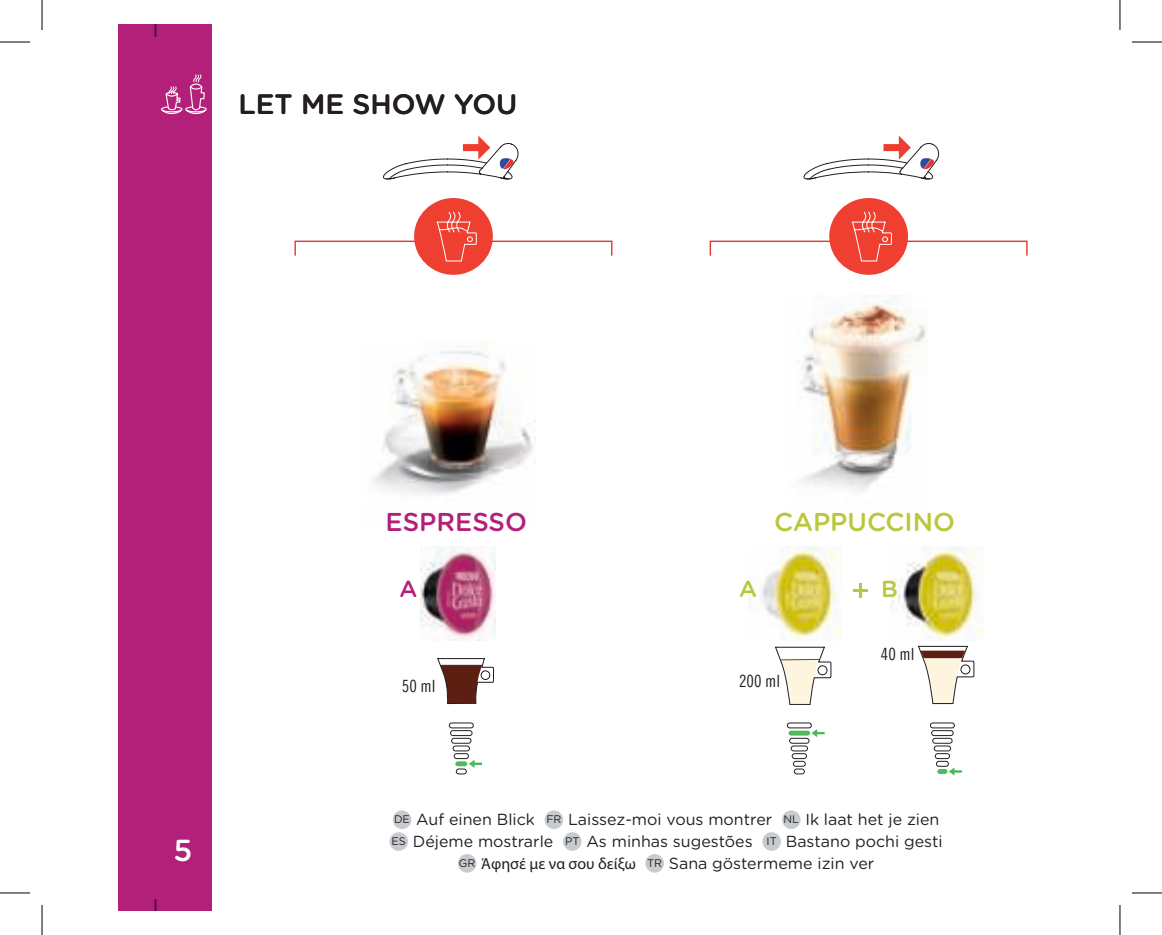
<style>
.page{position:relative;width:1162px;height:935px;background:#fff}
.page>*{position:absolute;margin:0;border:0;box-sizing:border-box;transform-origin:0 0}
.t1{font:500 30.4px "Gotham Rounded";color:#fff}
.t2{font:500 28px "Gotham Rounded";color:#231f20}
.t3{font:500 25.8px "Gotham Rounded";color:#bac73c}
.t4{font:500 25.8px "Gotham Rounded";color:#b32079}
.t5{font:500 23.2px "Gotham Rounded";color:#bac73c}
.t6{font:500 23.2px "Gotham Rounded";color:#b32079}
.t7{font:16.8px "Trade Gothic LT Com Cn 18";color:#231f20}
.t8{font:16px/21.8px "Gotham Rounded";color:#231f20;text-align:center}
.s1{font-size:11px}
.s2{font-family:"Myriad Pro"}
</style>
<div class="page">
<div style="left:118px;top:24px;width:94px;height:886px;background:#b32079"></div>
<svg style="left:161px;top:74px;width:46px;height:41px"></svg>
<svg style="left:945px;top:765px;width:17px;height:11px"></svg>
<div style="left:790px;top:745px;width:17px;height:6px;border:1px solid #231f20;border-radius:3px"></div>
<div style="left:789px;top:738px;width:20px;height:5px;border:1px solid #231f20;border-radius:3px"></div>
<svg style="left:808px;top:726px;width:17px;height:14px"></svg>
<div style="left:456px;top:768px;width:10px;height:6px;border:1px solid #231f20;border-radius:3px"></div>
<svg style="left:466px;top:757px;width:16px;height:13px"></svg>
<img style="left:800px;top:295px;width:126px;height:197px">
<img style="left:373px;top:341px;width:162px;height:154px">
<img style="left:890px;top:546px;width:93px;height:94px">
<img style="left:748px;top:546px;width:93px;height:94px">
<img style="left:421px;top:546px;width:74px;height:94px">
<hr style="left:859px;top:582px;width:3px;height:15px;background:#bac73c">
<hr style="left:853px;top:588px;width:15px;height:3px;background:#bac73c">
<div style="left:455px;top:761px;width:12px;height:5px;background:#4eb95d;border-radius:3px"></div>
<div style="left:454px;top:753px;width:14px;height:5px;border:1px solid #231f20;border-radius:3px"></div>
<div style="left:453px;top:745px;width:16px;height:6px;border:1px solid #231f20;border-radius:3px"></div>
<div style="left:451px;top:738px;width:20px;height:5px;border:1px solid #231f20;border-radius:3px"></div>
<div style="left:450px;top:730px;width:22px;height:5px;border:1px solid #231f20;border-radius:3px"></div>
<div style="left:449px;top:722px;width:24px;height:6px;border:1px solid #231f20;border-radius:3px"></div>
<svg style="left:917px;top:645px;width:57px;height:59px"></svg>
<svg style="left:774px;top:646px;width:57px;height:59px"></svg>
<svg style="left:437px;top:658px;width:57px;height:46px"></svg>
<div style="left:793px;top:761px;width:12px;height:5px;border:1px solid #231f20;border-radius:3px"></div>
<div style="left:791px;top:753px;width:15px;height:5px;border:1px solid #231f20;border-radius:3px"></div>
<div style="left:788px;top:730px;width:22px;height:5px;background:#4eb95d;border-radius:3px"></div>
<div style="left:793px;top:768px;width:11px;height:6px;border:1px solid #231f20;border-radius:3px"></div>
<div style="left:787px;top:722px;width:24px;height:6px;border:1px solid #231f20;border-radius:3px"></div>
<div style="left:936px;top:761px;width:12px;height:5px;border:1px solid #231f20;border-radius:3px"></div>
<div style="left:934px;top:753px;width:15px;height:5px;border:1px solid #231f20;border-radius:3px"></div>
<div style="left:933px;top:745px;width:17px;height:6px;border:1px solid #231f20;border-radius:3px"></div>
<div style="left:932px;top:738px;width:20px;height:5px;border:1px solid #231f20;border-radius:3px"></div>
<div style="left:931px;top:730px;width:22px;height:5px;border:1px solid #231f20;border-radius:3px"></div>
<hr style="left:937px;top:769px;width:10px;height:4px;background:#4eb95d;border-radius:3px">
<div style="left:929px;top:722px;width:25px;height:6px;border:1px solid #231f20;border-radius:3px"></div>
<hr style="left:780px;top:658px;width:39px;height:2px;background:#6a4e33">
<div style="left:709px;top:240px;width:318px;height:15px;border:1px solid #e7342e"></div>
<div style="left:294px;top:240px;width:318px;height:15px;border:1px solid #e7342e"></div>
<div style="left:829px;top:198px;width:78px;height:77px;background:#ee3f31;border-radius:50%"></div>
<svg style="left:851px;top:211px;width:41px;height:51px"></svg>
<div style="left:414px;top:198px;width:79px;height:77px;background:#ee3f31;border-radius:50%"></div>
<svg style="left:436px;top:211px;width:41px;height:51px"></svg>
<svg style="left:383px;top:136px;width:136px;height:44px"></svg>
<svg style="left:803px;top:136px;width:136px;height:44px"></svg>
<svg style="left:154px;top:899px;width:2px;height:11px"></svg>
<svg style="left:154px;top:24px;width:2px;height:13px"></svg>
<div style="left:392px;top:810px;width:19px;height:19px;background:#c7cbcf;border-radius:50%"></div>
<div style="left:544px;top:810px;width:19px;height:19px;background:#c7cbcf;border-radius:50%"></div>
<div style="left:781px;top:810px;width:19px;height:18px;background:#c7cbcf;border-radius:50%"></div>
<div style="left:389px;top:832px;width:19px;height:18px;background:#c7cbcf;border-radius:50%"></div>
<div style="left:563px;top:832px;width:18px;height:18px;background:#c7cbcf;border-radius:50%"></div>
<div style="left:762px;top:832px;width:18px;height:18px;background:#c7cbcf;border-radius:50%"></div>
<div style="left:458px;top:854px;width:18px;height:18px;background:#c7cbcf;border-radius:50%"></div>
<div style="left:645px;top:854px;width:19px;height:18px;background:#c7cbcf;border-radius:50%"></div>
<hr style="left:0;top:42px;width:30px;height:1px;background:#000">
<hr style="left:1131px;top:42px;width:30px;height:1px;background:#000">
<hr style="left:0;top:892px;width:30px;height:1px;background:#000">
<hr style="left:1131px;top:892px;width:30px;height:1px;background:#000">
<hr style="left:42px;top:0;width:1px;height:30px;background:#000">
<hr style="left:42px;top:904px;width:1px;height:30px;background:#000">
<hr style="left:1119px;top:0;width:1px;height:30px;background:#000">
<hr style="left:1119px;top:904px;width:1px;height:30px;background:#000">
<h2 class="t2" style="left:238px;top:92px;width:280px">LET ME SHOW YOU</h2>
<h1 class="t1" style="left:173px;top:836px;width:20px">5</h1>
<h3 class="t4" style="left:385px;top:510px;width:143px">ESPRESSO</h3>
<h3 class="t3" style="left:774px;top:510px;width:182px">CAPPUCCINO</h3>
<h3 class="t6" style="left:399px;top:578px;width:19px">A</h3>
<h3 class="t5" style="left:739px;top:578px;width:19px">A</h3>
<h3 class="t5" style="left:880px;top:578px;width:18px">B</h3>
<p class="t7" style="left:402px;top:676px;width:35px">50 ml</p>
<p class="t7" style="left:738px;top:670px;width:43px">200 ml</p>
<p class="t7" style="left:880px;top:644px;width:35px">40 ml</p>
<p class="t8" style="left:391px;top:808px;width:552px"><span class="s1">DE</span> Auf einen Blick <span class="s1">FR</span> Laissez-moi vous montrer <span class="s1">NL</span> Ik laat het je zien<br><span class="s1">ES</span> Déjeme mostrarle <span class="s1">PT</span> As minhas sugestões <span class="s1">IT</span> Bastano pochi gesti<br><span class="s1">GR</span> <span class="s2">Άφησέ με να σου δείξω</span> <span class="s1">TR</span> Sana göstermeme izin ver</p>
</div>
